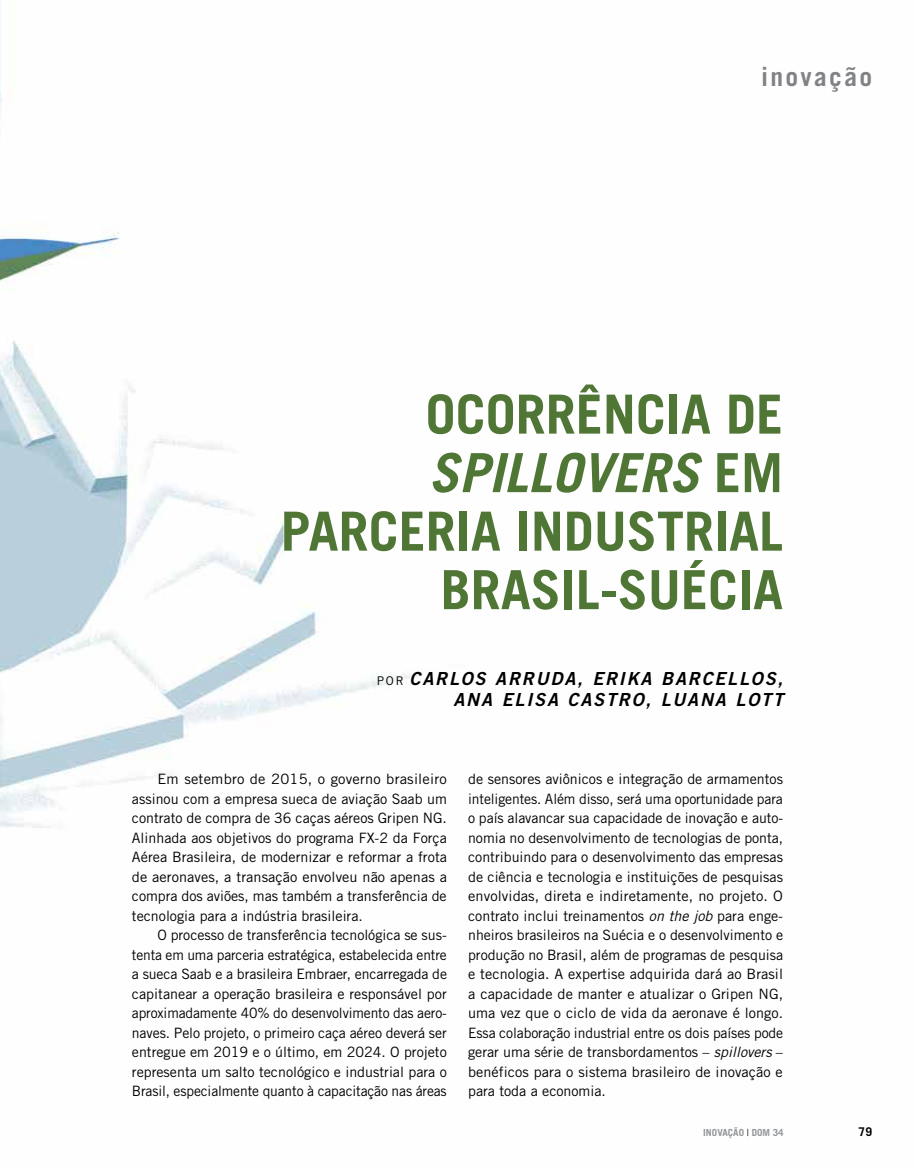
<style>
.page{position:relative;width:915px;height:1170px;background:#fff}
.page>*{position:absolute;margin:0;border:0;box-sizing:border-box;transform-origin:0 0}
.t1{font:700 54px/58.5px "Trade Gothic LT Std";color:#507636;text-align:right}
.t2{font:700 25.5px "Trade Gothic LT Std";letter-spacing:.09em;color:#808285}
.t3{font:18px/21px "Trade Gothic LT Std Bd 2 Obl";letter-spacing:.1em;color:#000;text-align:right}
.t4{font:14.25px/19.5px "Trade Gothic LT Std";color:#000;text-align:justify}
.t5{font:700 12px "Trade Gothic LT Std";color:#000}
.t6{font:700 9.75px "Trade Gothic LT Std";color:#939598}
.s1{font-style:italic}
.s2{font-family:"Trade Gothic LT Std";font-size:12px}
.s3{font-weight:400;color:#000}
</style>
<div class="page">
<img style="left:0;top:0;width:420px;height:828px">
<h2 class="t2" style="left:760px;top:61px;width:112px">inovação</h2>
<h1 class="t1" style="left:280px;top:384px;width:504px">OCORRÊNCIA DE<br><span class="s1">SPILLOVERS</span> EM<br>PARCERIA INDUSTRIAL<br>BRASIL-SUÉCIA</h1>
<p class="t3" style="left:376px;top:668px;width:407px"><span class="s2">POR</span> CARLOS ARRUDA, ERIKA BARCELLOS,<br>ANA ELISA CASTRO, LUANA LOTT</p>
<p class="t4" style="left:132px;top:769px;width:316px;text-indent:26px">Em setembro de 2015, o governo brasileiro assinou com a empresa sueca de aviação Saab um contrato de compra de 36 caças aéreos Gripen NG.<br>Alinhada aos objetivos do programa FX-2 da Força Aérea Brasileira, de modernizar e reformar a frota de aeronaves, a transação envolveu não apenas a compra dos aviões, mas também a transferência de tecnologia para a indústria brasileira.</p>
<p class="t4" style="left:132px;top:925px;width:316px;text-indent:26px">O processo de transferência tecnológica se sus&shy;tenta em uma parceria estratégica, estabelecida entre a sueca Saab e a brasileira Embraer, encarregada de capitanear a operação brasileira e responsável por aproximadamente 40% do desenvolvimento das aero&shy;naves. Pelo projeto, o primeiro caça aéreo deverá ser entregue em 2019 e o último, em 2024. O projeto representa um salto tecnológico e industrial para o Brasil, especialmente quanto à capacitação nas áreas</p>
<p class="t4" style="left:468px;top:769px;width:316px">de sensores aviônicos e integração de armamentos inteligentes. Além disso, será uma oportunidade para o país alavancar sua capacidade de inovação e auto&shy;nomia no desenvolvimento de tecnologias de ponta, contribuindo para o desenvolvimento das empresas de ciência e tecnologia e instituições de pesquisas envolvidas, direta e indiretamente, no projeto. O contrato inclui treinamentos <span class="s1">on the job</span> para enge&shy;nheiros brasileiros na Suécia e o desenvolvimento e produção no Brasil, além de programas de pesquisa e tecnologia. A expertise adquirida dará ao Brasil a capacidade de manter e atualizar o Gripen NG, uma vez que o ciclo de vida da aeronave é longo.<br>Essa colaboração industrial entre os dois países pode gerar uma série de transbordamentos – <span class="s1">spillovers</span> – benéficos para o sistema brasileiro de inovação e para toda a economia.</p>
<p class="t6" style="left:703px;top:1125px;width:82px">INOVAÇÃO <span class="s3">|</span> DOM 34</p>
<p class="t5" style="left:858px;top:1123px;width:15px">79</p>
</div>
